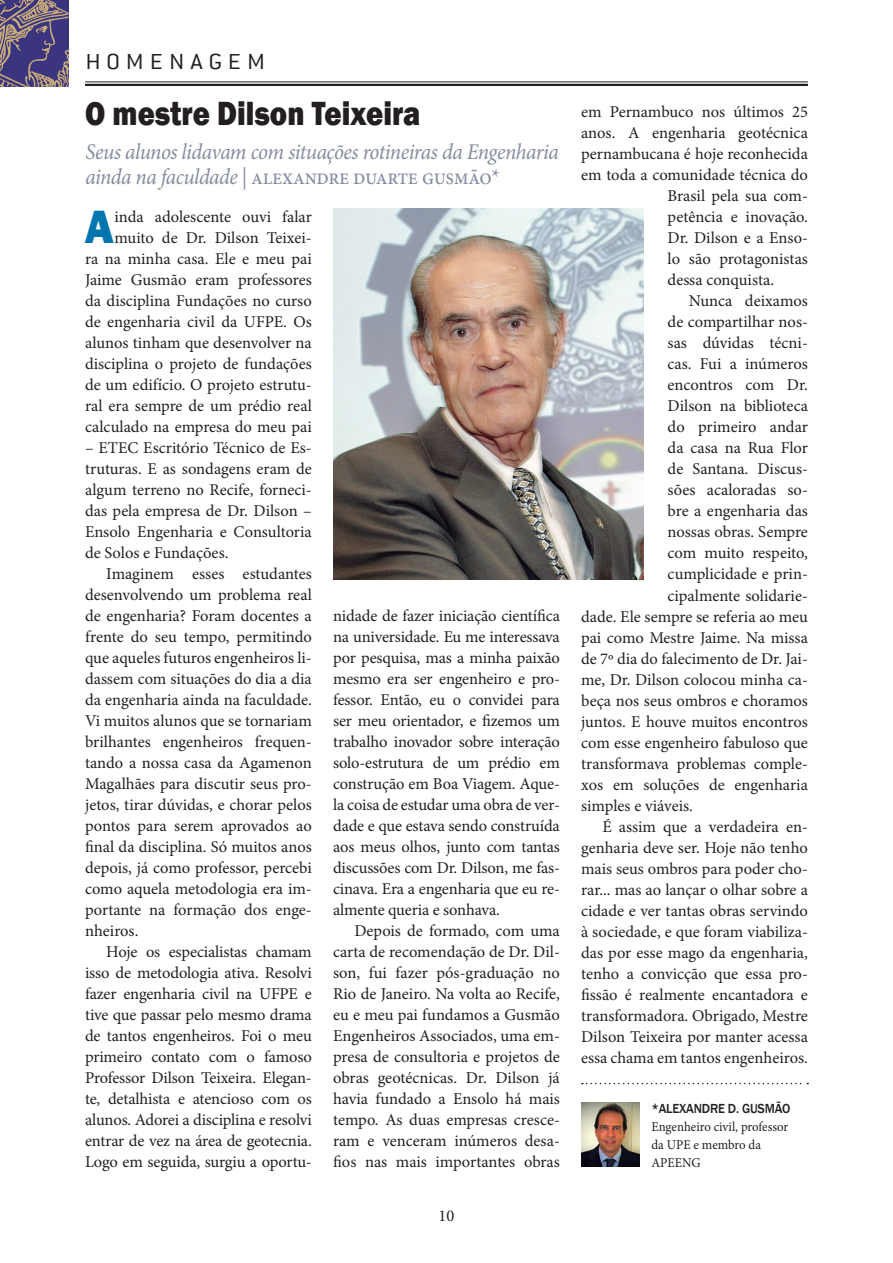
<style>
.page{position:relative;width:893px;height:1263px;background:#fff}
.page>*{position:absolute;margin:0;border:0;box-sizing:border-box;transform-origin:0 0}
.t1{font:800 48px "Franklin Gothic";color:#0075ae;scale:.95 1}
.t2{font:800 34.5px "Franklin Gothic";color:#231f20;scale:.85 1}
.t3{font:300 24px "Conduit ITC";letter-spacing:.21em;color:#231f20;scale:1.15 1}
.t4{font:italic 22.5px/25.5px "Minion Pro";letter-spacing:-.025em;color:#868c9f;scale:.94 1}
.t5{font:16.5px/21px "Minion Pro";letter-spacing:-.005em;color:#231f20;text-align:justify}
.t6{font:13.5px/18px "Minion Pro";letter-spacing:-.005em;color:#231f20;scale:.95 1}
.t7{font:500 13.5px "Franklin Gothic";letter-spacing:-.015em;color:#231f20;scale:.95 1}
.s1{font-style:normal}
</style>
<div class="page">
<img style="left:0;top:0;width:68px;height:86px">
<hr style="left:85px;top:82px;width:723px;height:1px;background:#231f20">
<hr style="left:85px;top:84px;width:723px;height:2px;background:#231f20">
<img style="left:333px;top:208px;width:310px;height:371px">
<svg style="left:582px;top:1083px;width:226px;height:1px"></svg>
<img style="left:581px;top:1103px;width:59px;height:63px">
<h3 class="t3" style="left:85px;top:48px;width:154px">HOM ENA GEM</h3>
<h2 class="t2" style="left:85px;top:92px;width:396px">O mestre Dilson Teixeira</h2>
<h3 class="t4" style="left:85px;top:139px;width:505px">Seus alunos lidavam com situações rotineiras da Engenharia ainda na faculdade | <span class="s1">alexandre duarte gusmão*</span></h3>
<p class="t5" style="left:85px;top:206px;width:228px;text-align:right">inda adolescente ouvi falar muito de Dr. Dilson Teixei-<br>ra na minha casa. Ele e meu pai<br>Jaime Gusmão eram professores da disciplina Fundações no curso de engenharia civil da UFPE. Os alunos tinham que desenvolver na disciplina o projeto de fundações de um edifício. O projeto estrutu&shy;ral era sempre de um prédio real calculado na empresa do meu pai</p>
<p class="t5" style="left:85px;top:437px;width:228px">– ETEC Escritório Técnico de Es&shy;truturas. E as sondagens eram de algum terreno no Recife, forneci&shy;das pela empresa de Dr. Dilson – Ensolo Engenharia e Consultoria de Solos e Fundações.</p>
<p class="t5" style="left:85px;top:563px;width:228px;text-indent:21px">Imaginem esses estudantes desenvolvendo um problema real de engenharia? Foram docentes a frente do seu tempo, permitindo que aqueles futuros engenheiros li&shy;dassem com situações do dia a dia da engenharia ainda na faculdade.<br>Vi muitos alunos que se tornariam brilhantes engenheiros frequen&shy;tando a nossa casa da Agamenon Magalhães para discutir seus pro&shy;jetos, tirar dúvidas, e chorar pelos pontos para serem aprovados ao final da disciplina. Só muitos anos depois, já como professor, percebi como aquela metodologia era im&shy;portante na formação dos enge&shy;nheiros.</p>
<p class="t5" style="left:85px;top:941px;width:228px;text-indent:21px">Hoje os especialistas chamam isso de metodologia ativa. Resolvi fazer engenharia civil na UFPE e tive que passar pelo mesmo drama de tantos engenheiros. Foi o meu primeiro contato com o famoso Professor Dilson Teixeira. Elegan&shy;te, detalhista e atencioso com os alunos. Adorei a disciplina e resolvi entrar de vez na área de geotecnia.<br>Logo em seguida, surgiu a oportu-</p>
<h1 class="t1" style="left:85px;top:196px;width:32px">A</h1>
<p class="t5" style="left:333px;top:606px;width:228px">nidade de fazer iniciação científica na universidade. Eu me interessava por pesquisa, mas a minha paixão mesmo era ser engenheiro e pro&shy;fessor. Então, eu o convidei para ser meu orientador, e fizemos um trabalho inovador sobre interação solo-estrutura de um prédio em construção em Boa Viagem. Aque&shy;la coisa de estudar uma obra de ver&shy;dade e que estava sendo construída aos meus olhos, junto com tantas discussões com Dr. Dilson, me fas&shy;cinava. Era a engenharia que eu re&shy;almente queria e sonhava.</p>
<p class="t5" style="left:333px;top:921px;width:228px;text-indent:21px">Depois de formado, com uma carta de recomendação de Dr. Dil&shy;son, fui fazer pós-graduação no Rio de Janeiro. Na volta ao Recife, eu e meu pai fundamos a Gusmão Engenheiros Associados, uma em&shy;presa de consultoria e projetos de obras geotécnicas. Dr. Dilson já havia fundado a Ensolo há mais tempo. As duas empresas cresce&shy;ram e venceram inúmeros desa&shy;fios nas mais importantes obras</p>
<p class="t5" style="left:439px;top:1205px;width:17px">10</p>
<p class="t5" style="left:581px;top:102px;width:228px">em Pernambuco nos últimos 25</p>
<p class="t5" style="left:581px;top:123px;width:228px">anos. A engenharia geotécnica</p>
<p class="t5" style="left:581px;top:144px;width:228px">pernambucana é hoje reconhecida</p>
<p class="t5" style="left:581px;top:165px;width:228px">em toda a comunidade técnica do</p>
<p class="t5" style="left:668px;top:186px;width:142px">Brasil pela sua com-</p>
<p class="t5" style="left:668px;top:207px;width:142px">petência e inovação.</p>
<p class="t5" style="left:668px;top:228px;width:142px">Dr. Dilson e a Enso-</p>
<p class="t5" style="left:668px;top:249px;width:142px">lo são protagonistas</p>
<p class="t5" style="left:668px;top:270px;width:108px">dessa conquista.</p>
<p class="t5" style="left:689px;top:291px;width:121px">Nunca deixamos</p>
<p class="t5" style="left:668px;top:312px;width:142px">de compartilhar nos-</p>
<p class="t5" style="left:668px;top:333px;width:142px">sas dúvidas técni-</p>
<p class="t5" style="left:668px;top:354px;width:142px">cas. Fui a inúmeros</p>
<p class="t5" style="left:668px;top:375px;width:142px">encontros com Dr.</p>
<p class="t5" style="left:668px;top:396px;width:142px">Dilson na biblioteca</p>
<p class="t5" style="left:668px;top:417px;width:142px">do primeiro andar</p>
<p class="t5" style="left:668px;top:438px;width:142px">da casa na Rua Flor</p>
<p class="t5" style="left:668px;top:459px;width:142px">de Santana. Discus-</p>
<p class="t5" style="left:668px;top:480px;width:142px">sões acaloradas so-</p>
<p class="t5" style="left:668px;top:501px;width:142px">bre a engenharia das</p>
<p class="t5" style="left:668px;top:522px;width:142px">nossas obras. Sempre</p>
<p class="t5" style="left:668px;top:543px;width:142px">com muito respeito,</p>
<p class="t5" style="left:668px;top:564px;width:142px">cumplicidade e prin-</p>
<p class="t5" style="left:668px;top:585px;width:142px">cipalmente solidarie-</p>
<p class="t5" style="left:581px;top:606px;width:228px">dade. Ele sempre se referia ao meu</p>
<p class="t5" style="left:581px;top:627px;width:228px">pai como Mestre Jaime. Na missa</p>
<p class="t5" style="left:581px;top:648px;width:228px">de 7º dia do falecimento de Dr. Jai-</p>
<p class="t5" style="left:581px;top:669px;width:228px">me, Dr. Dilson colocou minha ca-</p>
<p class="t5" style="left:581px;top:690px;width:228px">beça nos seus ombros e choramos</p>
<p class="t5" style="left:581px;top:711px;width:228px">juntos. E houve muitos encontros</p>
<p class="t5" style="left:581px;top:732px;width:228px">com esse engenheiro fabuloso que</p>
<p class="t5" style="left:581px;top:753px;width:228px">transformava problemas comple-</p>
<p class="t5" style="left:581px;top:774px;width:228px">xos em soluções de engenharia</p>
<p class="t5" style="left:581px;top:795px;width:113px">simples e viáveis.</p>
<p class="t5" style="left:602px;top:816px;width:207px">É assim que a verdadeira en-</p>
<p class="t5" style="left:581px;top:837px;width:228px">genharia deve ser. Hoje não tenho</p>
<p class="t5" style="left:581px;top:858px;width:228px">mais seus ombros para poder cho-</p>
<p class="t5" style="left:581px;top:879px;width:228px">rar... mas ao lançar o olhar sobre a</p>
<p class="t5" style="left:581px;top:900px;width:228px">cidade e ver tantas obras servindo</p>
<p class="t5" style="left:581px;top:921px;width:228px">à sociedade, e que foram viabiliza-</p>
<p class="t5" style="left:581px;top:942px;width:228px">das por esse mago da engenharia,</p>
<p class="t5" style="left:581px;top:963px;width:228px">tenho a convicção que essa pro-</p>
<p class="t5" style="left:581px;top:984px;width:228px">fissão é realmente encantadora e</p>
<p class="t5" style="left:581px;top:1005px;width:228px">transformadora. Obrigado, Mestre</p>
<p class="t5" style="left:581px;top:1026px;width:228px">Dilson Teixeira por manter acessa</p>
<p class="t5" style="left:581px;top:1047px;width:228px">essa chama em tantos engenheiros.</p>
<p class="t7" style="left:651px;top:1100px;width:148px">*ALEXANDRE D. GUSMÃO</p>
<p class="t6" style="left:651px;top:1118px;width:146px">Engenheiro civil, professor da UPE e membro da<br>APEENG</p>
</div>
